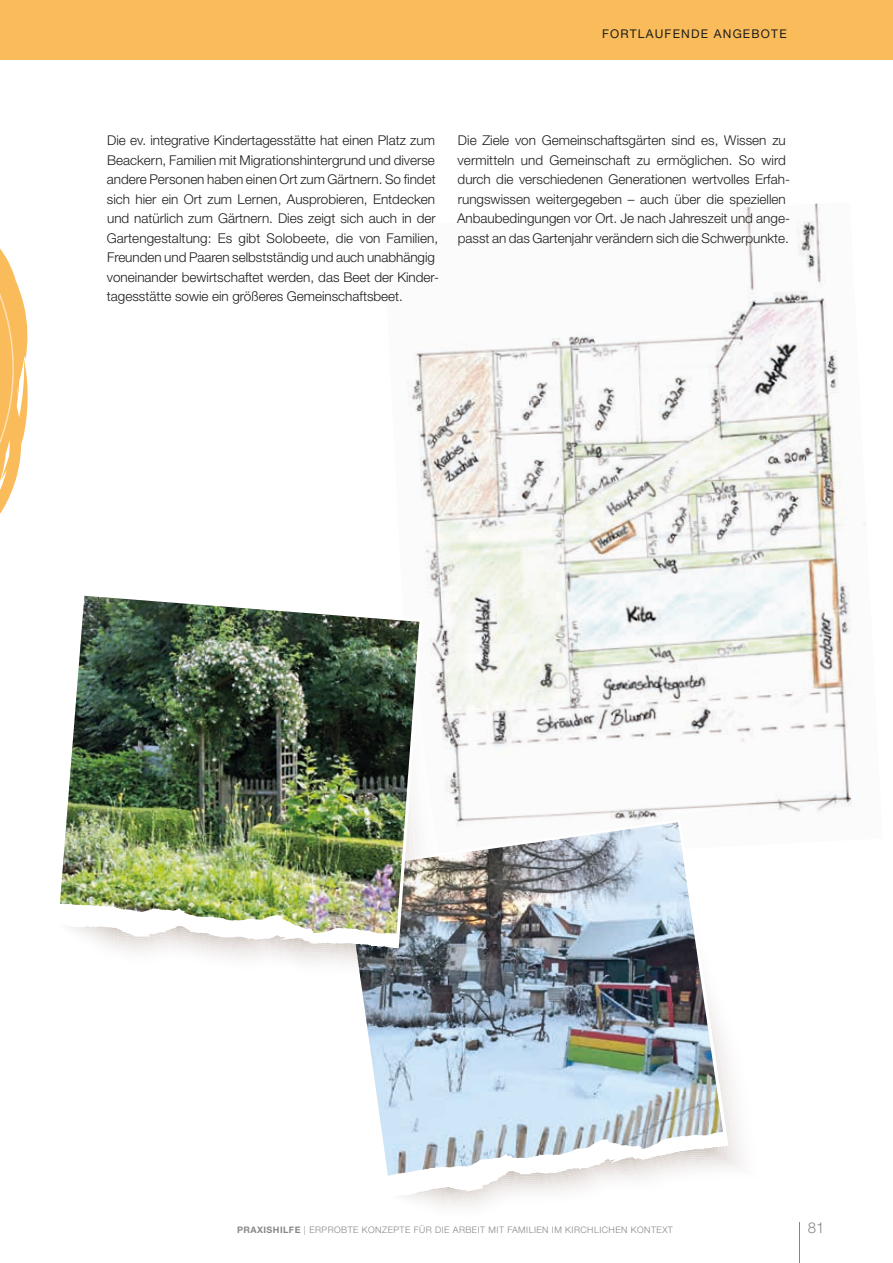
<style>
.page{position:relative;width:893px;height:1263px;background:#fff}
.page>*{position:absolute;margin:0;border:0;box-sizing:border-box;transform-origin:0 0}
.t1{font:300 15px "Helvetica Neue LT Pro";color:#878787}
.t2{font:300 13.5px/19.5px "Helvetica Neue LT Pro";color:#1d1d1b}
.t3{font:12px "Helvetica Neue LT Pro";letter-spacing:.1em;color:#1d1d1b}
.t4{font:300 9px "Helvetica Neue LT Pro";letter-spacing:.05em;color:#878787}
.s1{font-weight:700}
</style>
<div class="page">
<hr style="left:799px;top:1222px;width:1px;height:41px;background:#878787">
<div style="left:0;top:0;width:893px;height:60px;background:#fabc5b"></div>
<img style="left:407px;top:203px;width:459px;height:616px">
<svg style="left:408px;top:1092px;width:326px;height:110px"></svg>
<svg style="left:416px;top:1197px;width:312px;height:2px"></svg>
<svg style="left:401px;top:819px;width:327px;height:378px"></svg>
<img style="left:438px;top:822px;width:285px;height:354px">
<img style="left:362px;top:869px;width:296px;height:307px">
<img style="left:362px;top:856px;width:78px;height:139px">
<img style="left:361px;top:982px;width:73px;height:8px">
<svg style="left:119px;top:644px;width:319px;height:338px"></svg>
<svg style="left:59px;top:593px;width:363px;height:355px"></svg>
<img style="left:60px;top:596px;width:359px;height:338px">
<img style="left:60px;top:904px;width:272px;height:29px">
<svg style="left:0;top:248px;width:28px;height:266px"></svg>
<p class="t3" style="left:602px;top:27px;width:186px">FORTLAUFENDE ANGEBOTE</p>
<p class="t2" style="left:107px;top:130px;width:334px">Die ev. integrative Kindertagesstätte hat einen Platz zum Beackern, Familien mit Migrationshintergrund und diverse andere Personen haben einen Ort zum Gärtnern. So findet sich hier ein Ort zum Lernen, Ausprobieren, Entdecken und natürlich zum Gärtnern. Dies zeigt sich auch in der Gartengestaltung: Es gibt Solobeete, die von Familien, Freunden und Paaren selbstständig und auch unabhängig voneinander bewirtschaftet werden, das Beet der Kinder&shy;tagesstätte sowie ein größeres Gemeinschaftsbeet.</p>
<p class="t2" style="left:457px;top:130px;width:334px">Die Ziele von Gemeinschaftsgärten sind es, Wissen zu vermitteln und Gemeinschaft zu ermöglichen. So wird durch die verschiedenen Generationen wertvolles Erfah&shy;rungswissen weitergegeben – auch über die speziellen Anbaubedingungen vor Ort. Je nach Jahreszeit und ange&shy;passt an das Gartenjahr verändern sich die Schwerpunkte.</p>
<p class="t4" style="left:237px;top:1224px;width:437px"><span class="s1">PRAXISHILFE</span> | ERPROBTE KONZEPTE FÜR DIE ARBEIT MIT FAMILIEN IM KIRCHLICHEN KONTEXT</p>
<p class="t1" style="left:808px;top:1219px;width:18px">81</p>
</div>
